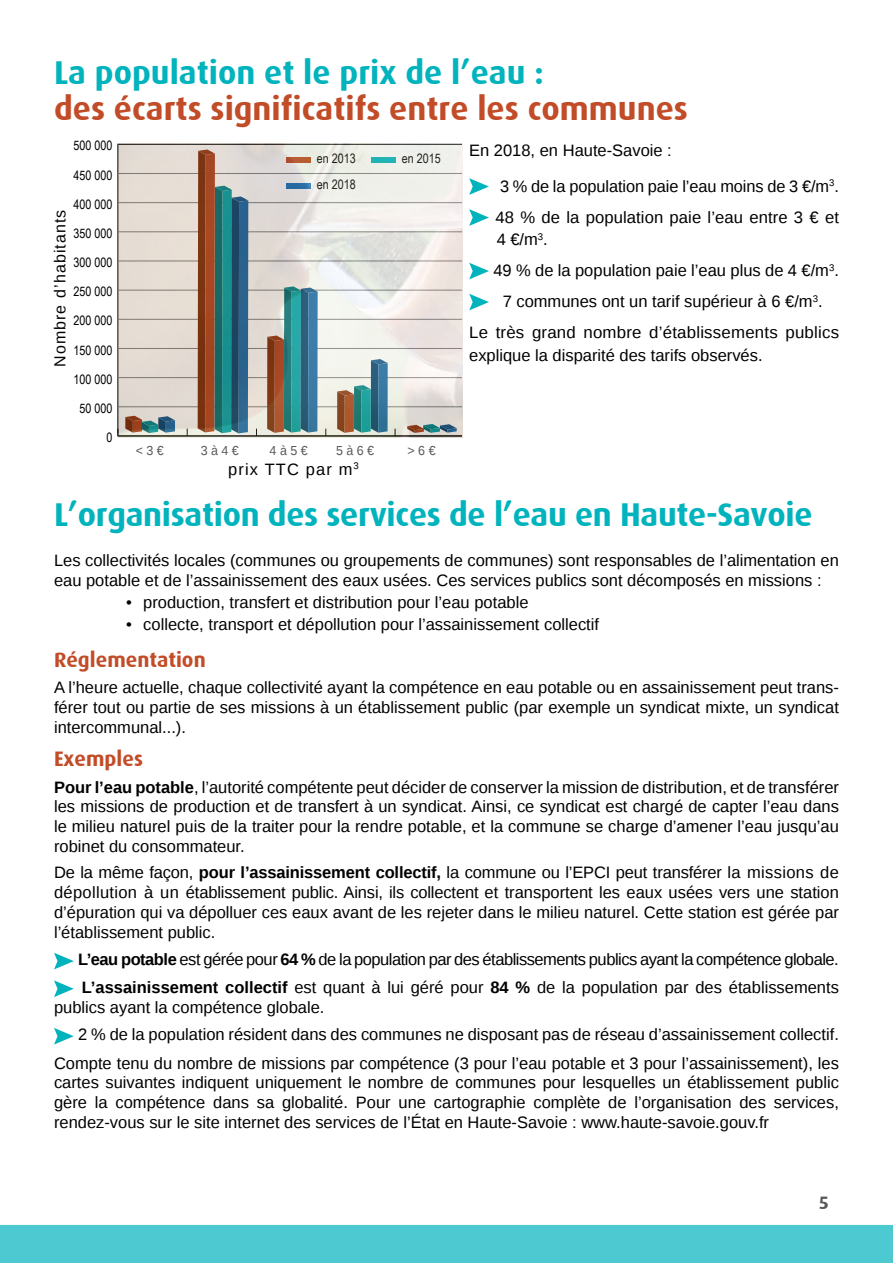
<style>
.page{position:relative;width:893px;height:1263px;background:#fff}
.page>*{position:absolute;margin:0;border:0;box-sizing:border-box;transform-origin:0 0}
.t1{font:700 33px "Dax";letter-spacing:-.01em;color:#00b3bd}
.t2{font:700 33px "Dax";color:#c24c27}
.t3{font:700 21px "Dax";color:#c24c27}
.t4{font:700 18px "Dax";color:#58595b}
.t5{font:16.5px/19.8px "Liberation Sans";color:#000;text-align:justify}
.t6{font:16.5px/27.6px "Liberation Sans";letter-spacing:-.03em;color:#000}
.t7{font:16.5px "Liberation Sans";letter-spacing:.07em;color:#000}
.t8{font:15.9px "Liberation Sans";letter-spacing:.07em;color:#000}
.t9{font:13.05px "Arial Narrow";color:#000}
.t10{font:13.05px "Liberation Sans Narrow";color:#58595b;scale:1.16 1}
.s1{font-weight:700}
</style>
<div class="page">
<div style="left:0;top:1225px;width:893px;height:38px;background:#4dcad1"></div>
<svg style="left:469px;top:178px;width:20px;height:17px"></svg>
<svg style="left:469px;top:209px;width:20px;height:17px"></svg>
<svg style="left:469px;top:263px;width:20px;height:16px"></svg>
<svg style="left:469px;top:294px;width:20px;height:16px"></svg>
<img style="left:117px;top:144px;width:345px;height:293px">
<svg style="left:54px;top:953px;width:20px;height:16px"></svg>
<svg style="left:54px;top:980px;width:20px;height:17px"></svg>
<svg style="left:54px;top:1028px;width:20px;height:16px"></svg>
<h1 class="t1" style="left:54px;top:54px;width:491px">La population et le prix de l’eau :</h1>
<h1 class="t2" style="left:54px;top:90px;width:635px">des écarts significatifs entre les communes</h1>
<p class="t9" style="left:74px;top:136px;width:40px">500 000</p>
<p class="t9" style="left:74px;top:165px;width:40px">450 000</p>
<p class="t9" style="left:74px;top:195px;width:40px">400 000</p>
<p class="t8" style="left:51px;top:367px;width:159px;rotate:-90deg">Nombre d’habitants</p>
<p class="t9" style="left:74px;top:224px;width:40px">350 000</p>
<p class="t9" style="left:74px;top:253px;width:40px">300 000</p>
<p class="t9" style="left:74px;top:282px;width:40px">250 000</p>
<p class="t9" style="left:74px;top:311px;width:40px">200 000</p>
<p class="t9" style="left:74px;top:340px;width:40px">150 000</p>
<p class="t9" style="left:74px;top:369px;width:40px">100 000</p>
<p class="t9" style="left:80px;top:399px;width:34px">50 000</p>
<p class="t9" style="left:106px;top:428px;width:7px">0</p>
<p class="t9" style="left:317px;top:148px;width:40px">en 2013</p>
<p class="t9" style="left:402px;top:148px;width:40px">en 2015</p>
<p class="t9" style="left:317px;top:175px;width:40px">en 2018</p>
<p class="t10" style="left:136px;top:443px;width:26px">&lt; 3 €</p>
<p class="t10" style="left:201px;top:443px;width:34px">3 à 4 €</p>
<p class="t10" style="left:270px;top:443px;width:34px">4 à 5 €</p>
<p class="t10" style="left:336px;top:443px;width:34px">5 à 6 €</p>
<p class="t10" style="left:408px;top:443px;width:26px">&gt; 6 €</p>
<p class="t5" style="left:500px;top:134px;width:340px;line-height:35.2px;text-indent:-31px">En 2018, en Haute-Savoie :<br>3 % de la population paie l’eau moins de 3 €/m<sup>3</sup>.</p>
<p class="t5" style="left:495px;top:206px;width:345px;line-height:22.5px">48 % de la population paie l’eau entre 3 € et<br>4 €/m<sup>3</sup>.</p>
<p class="t5" style="left:493px;top:261px;width:347px">49 % de la population paie l’eau plus de 4 €/m<sup>3</sup>.</p>
<p class="t5" style="left:503px;top:292px;width:321px">7 communes ont un tarif supérieur à 6 €/m<sup>3</sup>.</p>
<p class="t5" style="left:469px;top:323px;width:371px">Le très grand nombre d’établissements publics</p>
<p class="t5" style="left:469px;top:346px;width:295px">explique la disparité des tarifs observés.</p>
<p class="t7" style="left:228px;top:460px;width:132px">prix TTC par m<sup>3</sup></p>
<h1 class="t1" style="left:54px;top:496px;width:760px">L’organisation des services de l’eau en Haute-Savoie</h1>
<p class="t5" style="left:54px;top:551px;width:786px">Les collectivités locales (communes ou groupements de communes) sont responsables de l’alimentation en eau potable et de l’assainissement des eaux usées. Ces services publics sont décomposés en missions :</p>
<p class="t5" style="left:126px;top:593px;width:404px">• production, transfert et distribution pour l’eau potable</p>
<p class="t5" style="left:126px;top:615px;width:474px">• collecte, transport et dépollution pour l’assainissement collectif</p>
<p class="t3" style="left:54px;top:648px;width:153px">Réglementation</p>
<p class="t5" style="left:54px;top:678px;width:786px">A l’heure actuelle, chaque collectivité ayant la compétence en eau potable ou en assainissement peut trans&shy;férer tout ou partie de ses missions à un établissement public (par exemple un syndicat mixte, un syndicat intercommunal...).</p>
<p class="t3" style="left:54px;top:747px;width:90px">Exemples</p>
<p class="t5" style="left:54px;top:778px;width:786px"><span class="s1">Pour l’eau potable</span>, l’autorité compétente peut décider de conserver la mission de distribution, et de transférer les missions de production et de transfert à un syndicat. Ainsi, ce syndicat est chargé de capter l’eau dans le milieu naturel puis de la traiter pour la rendre potable, et la commune se charge d’amener l’eau jusqu’au robinet du consommateur.</p>
<p class="t5" style="left:54px;top:863px;width:786px">De la même façon, <span class="s1">pour l’assainissement collectif,</span> la commune ou l’EPCI peut transférer la missions de dépollution à un établissement public. Ainsi, ils collectent et transportent les eaux usées vers une station d’épuration qui va dépolluer ces eaux avant de les rejeter dans le milieu naturel. Cette station est gérée par l’établissement public.</p>
<p class="t6" style="left:78px;top:946px;width:762px"><span class="s1">L’eau potable</span> est gérée pour <span class="s1">64 %</span> de la population par des établissements publics ayant la compétence globale.<br><span class="s1">L’assainissement collectif</span> est quant à lui géré pour <span class="s1">84 %</span> de la population par des établissements</p>
<p class="t5" style="left:54px;top:998px;width:272px">publics ayant la compétence globale.</p>
<p class="t5" style="left:78px;top:1025px;width:762px">2 % de la population résident dans des communes ne disposant pas de réseau d’assainissement collectif.</p>
<p class="t5" style="left:54px;top:1054px;width:786px">Compte tenu du nombre de missions par compétence (3 pour l’eau potable et 3 pour l’assainissement), les</p>
<p class="t5" style="left:54px;top:1073px;width:786px">cartes suivantes indiquent uniquement le nombre de communes pour lesquelles un établissement public gère la compétence dans sa globalité. Pour une cartographie complète de l’organisation des services, rendez-vous sur le site internet des services de l’État en Haute-Savoie : www.haute-savoie.gouv.fr</p>
<p class="t4" style="left:819px;top:1193px;width:12px">5</p>
</div>
